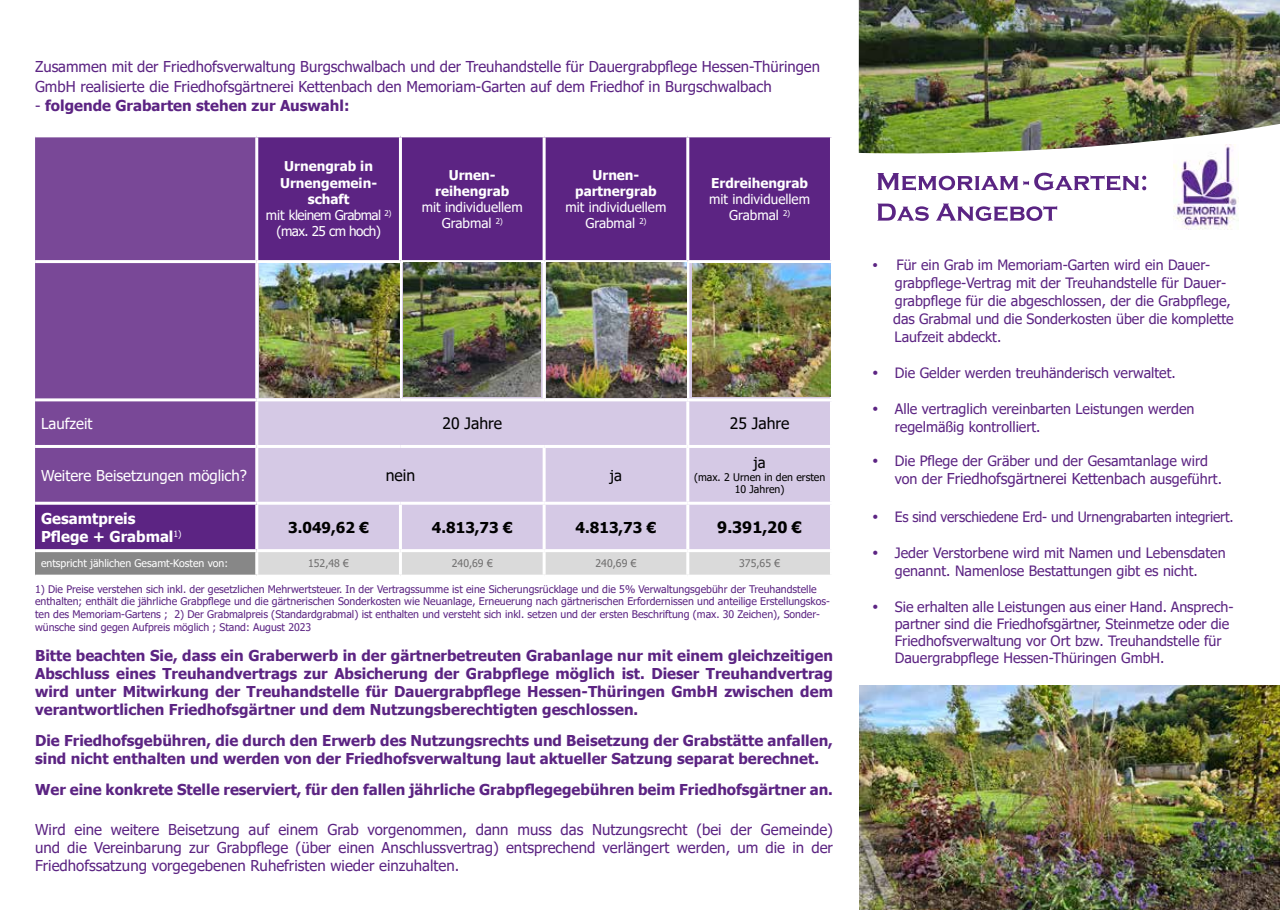
<style>
.page{position:relative;width:1280px;height:910px;background:#fff}
.page>*{position:absolute;margin:0;border:0;box-sizing:border-box;transform-origin:0 0}
.t1{font:15.75px "Tahoma";color:#000}
.t2{font:700 15.75px "Tahoma";color:#000}
.t3{font:700 15px/18px "Tahoma";color:#5c2483;text-align:justify}
.t4{font:15px/18px "Tahoma";color:#5c2483;text-align:justify}
.t5{font:15px "Tahoma";color:#fff}
.t6{font:700 15px/18px "Tahoma";color:#fff}
.t7{font:700 15px "Tahoma";color:#000}
.t8{font:15px "Tahoma";color:#000}
.t9{font:14.25px/18px "Tahoma";color:#5c2483}
.t10{font:13.5px/16.2px "Tahoma";color:#fff;text-align:center}
.t11{font:13.5px/16.2px "Tahoma";letter-spacing:-.04em;color:#fff;text-align:center}
.t12{font:700 13.5px/16.2px "Tahoma";color:#fff;text-align:center}
.t13{font:10.5px/12.6px "Tahoma";color:#5c2483}
.t14{font:10.5px "Tahoma";color:#fff}
.t15{font:10.5px/12.6px "Tahoma";color:#000;text-align:center}
.t16{font:10.5px "Tahoma";color:#706f6f}
.s1{font-weight:400}
.s2{font-weight:700}
.s3{font-size:14.25px}
</style>
<div class="page">
<img style="left:859px;top:0;width:421px;height:154px">
<svg style="left:877px;top:173px;width:269px;height:18px"></svg>
<svg style="left:877px;top:204px;width:180px;height:17px"></svg>
<div style="left:35px;top:137px;width:220px;height:365px;background:#794897"></div>
<div style="left:258px;top:137px;width:572px;height:123px;background:#5c2483"></div>
<div style="left:258px;top:263px;width:572px;height:286px;background:#d5c9e5"></div>
<div style="left:35px;top:503px;width:222px;height:48px;background:#5c2483"></div>
<div style="left:35px;top:551px;width:222px;height:25px;background:#878787"></div>
<div style="left:258px;top:552px;width:572px;height:23px;background:#dadada"></div>
<hr style="left:399px;top:137px;width:3px;height:123px;background:#fff">
<hr style="left:543px;top:137px;width:3px;height:123px;background:#fff">
<hr style="left:686px;top:137px;width:3px;height:123px;background:#fff">
<hr style="left:35px;top:260px;width:222px;height:3px;background:#fff">
<hr style="left:399px;top:263px;width:3px;height:135px;background:#fff">
<hr style="left:543px;top:263px;width:3px;height:135px;background:#fff">
<hr style="left:686px;top:263px;width:3px;height:135px;background:#fff">
<hr style="left:35px;top:398px;width:222px;height:3px;background:#fff">
<hr style="left:257px;top:398px;width:143px;height:3px;background:#fff">
<hr style="left:400px;top:398px;width:144px;height:3px;background:#fff">
<hr style="left:544px;top:398px;width:144px;height:3px;background:#fff">
<hr style="left:688px;top:398px;width:145px;height:3px;background:#fff">
<hr style="left:686px;top:401px;width:3px;height:44px;background:#fff">
<hr style="left:35px;top:445px;width:222px;height:3px;background:#fff">
<hr style="left:257px;top:445px;width:143px;height:3px;background:#fff">
<hr style="left:400px;top:445px;width:144px;height:3px;background:#fff">
<hr style="left:544px;top:445px;width:144px;height:3px;background:#fff">
<hr style="left:543px;top:448px;width:3px;height:54px;background:#fff">
<hr style="left:688px;top:445px;width:145px;height:3px;background:#fff">
<hr style="left:686px;top:448px;width:3px;height:54px;background:#fff">
<hr style="left:35px;top:502px;width:222px;height:3px;background:#fff">
<hr style="left:257px;top:502px;width:143px;height:3px;background:#fff">
<hr style="left:255px;top:505px;width:3px;height:44px;background:#fff">
<hr style="left:400px;top:502px;width:144px;height:3px;background:#fff">
<hr style="left:399px;top:505px;width:3px;height:44px;background:#fff">
<hr style="left:544px;top:502px;width:144px;height:3px;background:#fff">
<hr style="left:543px;top:505px;width:3px;height:44px;background:#fff">
<hr style="left:688px;top:502px;width:145px;height:3px;background:#fff">
<hr style="left:686px;top:505px;width:3px;height:44px;background:#fff">
<hr style="left:35px;top:549px;width:222px;height:3px;background:#fff">
<hr style="left:255px;top:552px;width:3px;height:23px;background:#fff">
<hr style="left:399px;top:552px;width:3px;height:23px;background:#fff">
<hr style="left:543px;top:552px;width:3px;height:23px;background:#fff">
<hr style="left:686px;top:552px;width:3px;height:23px;background:#fff">
<hr style="left:35px;top:575px;width:222px;height:3px;background:#fff">
<img style="left:1173px;top:145px;width:66px;height:85px">
<img style="left:404px;top:262px;width:137px;height:135px">
<img style="left:546px;top:263px;width:140px;height:135px">
<img style="left:859px;top:685px;width:421px;height:225px">
<img style="left:260px;top:263px;width:140px;height:135px">
<img style="left:692px;top:263px;width:138px;height:134px">
<p class="t4" style="left:35px;top:58px;width:786px;line-height:19.5px">Zusammen mit der Friedhofsverwaltung Burgschwalbach und der Treuhandstelle für Dauergrabpflege Hessen-Thüringen<br>GmbH realisierte die Friedhofsgärtnerei Kettenbach den Memoriam-Garten auf dem Friedhof in Burgschwalbach</p>
<p class="t3" style="left:35px;top:97px;width:316px"><span class="s1">-</span> folgende Grabarten stehen zur Auswahl:</p>
<p class="t11" style="left:266px;top:159px;width:127px"><span class="s2">Urnengrab in<br>Urnengemein&shy;schaft<br></span>mit kleinem Grabmal <sup>2) </sup>(max. 25 cm hoch)</p>
<p class="t12" style="left:435px;top:167px;width:76px">Urnen&shy;reihengrab</p>
<p class="t10" style="left:422px;top:200px;width:102px">mit individuellem<br>Grabmal <sup>2)</sup></p>
<p class="t12" style="left:575px;top:167px;width:83px">Urnen&shy;partnergrab</p>
<p class="t10" style="left:565px;top:200px;width:102px">mit individuellem<br>Grabmal <sup>2)</sup></p>
<p class="t12" style="left:711px;top:175px;width:98px">Erdreihengrab</p>
<p class="t10" style="left:709px;top:192px;width:102px">mit individuellem<br>Grabmal <sup>2)</sup></p>
<p class="t5" style="left:41px;top:413px;width:53px">Laufzeit</p>
<p class="t1" style="left:442px;top:413px;width:61px">20 Jahre</p>
<p class="t1" style="left:730px;top:413px;width:61px">25 Jahre</p>
<p class="t5" style="left:41px;top:465px;width:207px">Weitere Beisetzungen möglich?</p>
<p class="t1" style="left:386px;top:465px;width:31px">nein</p>
<p class="t8" style="left:610px;top:465px;width:14px">ja</p>
<p class="t8" style="left:754px;top:452px;width:14px">ja</p>
<p class="t15" style="left:694px;top:471px;width:133px">(max. 2 Urnen in den ersten<br>10 Jahren)</p>
<p class="t6" style="left:41px;top:510px;width:142px">Gesamtpreis<br>Pflege + Grabmal<sup>1)</sup></p>
<p class="t7" style="left:288px;top:517px;width:82px">3.049,62 €</p>
<p class="t7" style="left:432px;top:517px;width:82px">4.813,73 €</p>
<p class="t7" style="left:576px;top:517px;width:82px">4.813,73 €</p>
<p class="t2" style="left:717px;top:516px;width:86px">9.391,20 €</p>
<p class="t14" style="left:41px;top:557px;width:189px">entspricht jählichen Gesamt-Kosten von:</p>
<p class="t16" style="left:308px;top:557px;width:42px">152,48 €</p>
<p class="t16" style="left:452px;top:557px;width:42px">240,69 €</p>
<p class="t16" style="left:595px;top:557px;width:42px">240,69 €</p>
<p class="t16" style="left:739px;top:557px;width:42px">375,65 €</p>
<p class="t13" style="left:35px;top:583px;width:796px">1) Die Preise verstehen sich inkl. der gesetzlichen Mehrwertsteuer. In der Vertragssumme ist eine Sicherungsrücklage und die 5% Verwaltungsgebühr der Treuhandstelle enthalten; enthält die jährliche Grabpflege und die gärtnerischen Sonderkosten wie Neuanlage, Erneuerung nach gärtnerischen Erfordernissen und anteilige Erstellungskos&shy;ten des Memoriam-Gartens ; 2) Der Grabmalpreis (Standardgrabmal) ist enthalten und versteht sich inkl. setzen und der ersten Beschriftung (max. 30 Zeichen), Sonder&shy;wünsche sind gegen Aufpreis möglich ; Stand: August 2023</p>
<p class="t3" style="left:35px;top:647px;width:799px">Bitte beachten Sie, dass ein Graberwerb in der gärtnerbetreuten Grabanlage nur mit einem gleichzeitigen Abschluss eines Treuhandvertrags zur Absicherung der Grabpflege möglich ist. Dieser Treuhandvertrag wird unter Mitwirkung der Treuhandstelle für Dauergrabpflege Hessen-Thüringen GmbH zwischen dem verantwortlichen Friedhofsgärtner und dem Nutzungsberechtigten geschlossen.</p>
<p class="t3" style="left:35px;top:732px;width:799px">Die Friedhofsgebühren, die durch den Erwerb des Nutzungsrechts und Beisetzung der Grabstätte anfallen, sind nicht enthalten und werden von der Friedhofsverwaltung laut aktueller Satzung separat berechnet.</p>
<p class="t3" style="left:35px;top:781px;width:799px">Wer eine konkrete Stelle reserviert, für den fallen jährliche Grabpflegegebühren beim Friedhofsgärtner an.</p>
<p class="t4" style="left:35px;top:822px;width:799px">Wird eine weitere Beisetzung auf einem Grab vorgenommen, dann muss das Nutzungsrecht (bei der Gemeinde) und die Vereinbarung zur Grabpflege (über einen Anschlussvertrag) entsprechend verlängert werden, um die in der Friedhofssatzung vorgegebenen Ruhefristen wieder einzuhalten.</p>
<p class="t9" style="left:893px;top:257px;width:342px;text-indent:-21px">• Für ein Grab im Memoriam-Garten wird ein Dauer&shy;grabpflege-Vertrag mit der Treuhandstelle für Dauer&shy;grabpflege für die abgeschlossen, der die Grabpflege, das Grabmal und die Sonderkosten über die komplette Laufzeit abdeckt.</p>
<p class="t9" style="left:872px;top:365px;width:305px">• Die Gelder werden treuhänderisch verwaltet.</p>
<p class="t9" style="left:895px;top:401px;width:301px;text-indent:-23px">• Alle vertraglich vereinbarten Leistungen werden regelmäßig kontrolliert.</p>
<p class="t9" style="left:872px;top:453px;width:337px">• Die Pflege der Gräber und der Gesamtanlage wird</p>
<p class="t4" style="left:895px;top:471px;width:329px"><span class="s3">von der</span> Friedhofsgärtnerei Kettenbach <span class="s3">ausgeführt.</span></p>
<p class="t9" style="left:872px;top:509px;width:363px">• Es sind verschiedene Erd- und Urnengrabarten integriert.</p>
<p class="t9" style="left:872px;top:545px;width:355px;text-align:center">• Jeder Verstorbene wird mit Namen und Lebensdaten genannt. Namenlose Bestattungen gibt es nicht.</p>
<p class="t9" style="left:895px;top:599px;width:340px;line-height:17.1px;text-indent:-23px">• Sie erhalten alle Leistungen aus einer Hand. Ansprech&shy;partner sind die Friedhofsgärtner, Steinmetze oder die Friedhofsverwaltung vor Ort bzw. Treuhandstelle für Dauergrabpflege Hessen-Thüringen GmbH.</p>
</div>
